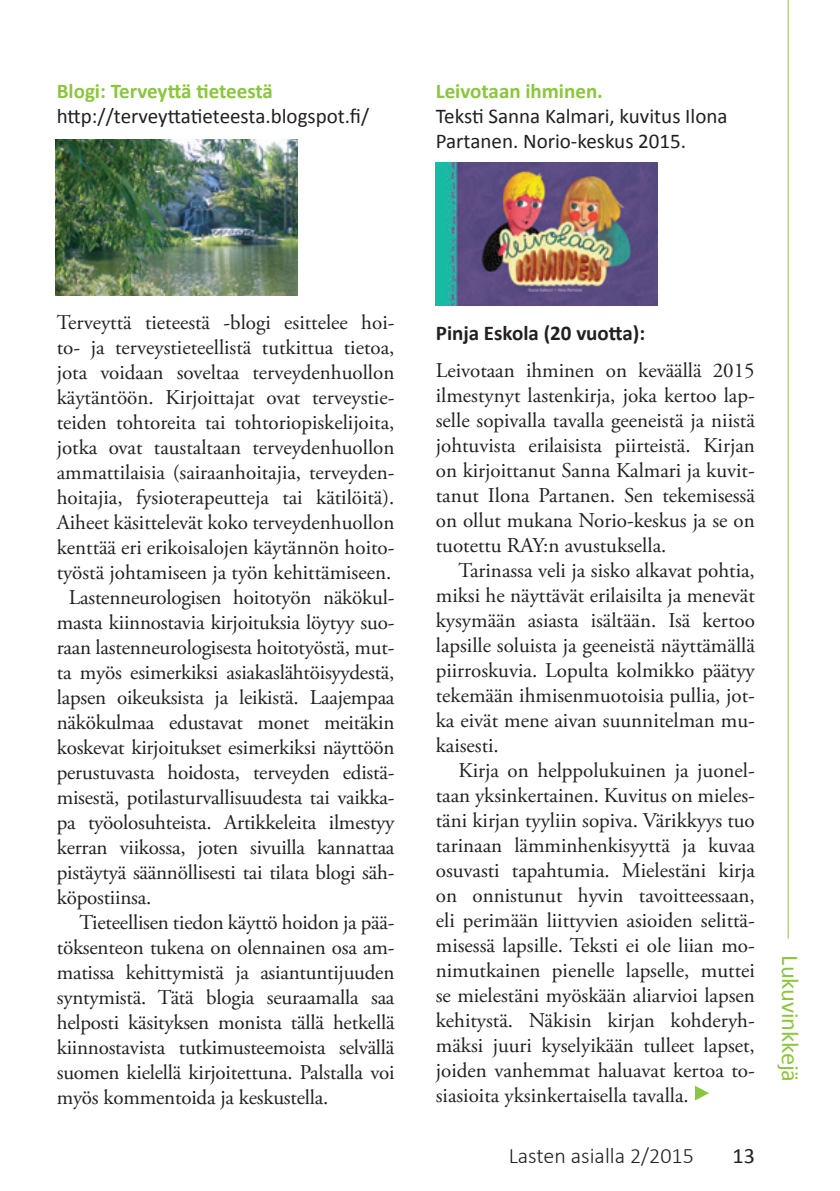
<style>
.page{position:relative;width:840px;height:1191px;background:#fff}
.page>*{position:absolute;margin:0;border:0;box-sizing:border-box;transform-origin:0 0}
.Leipis_ilman_sisenny{font:24.4px "Calibri";color:#8cc540}
.t1{font:300 22px "Calibri";color:#231f20}
.t2{font:22px "Calibri";color:#231f20}
.Leipis_ilman_sisenny-2{font:21px/25px "Adobe Garamond Pro";color:#231f20;text-align:justify}
.Leipis_sisennys{font:21px/25px "Adobe Garamond Pro";color:#231f20;text-align:justify}
.Leipis_ilman_sisenny-3{font:21px "Calibri";color:#231f20}
.Leipis_ilman_sisenny-4{font:700 21px "Calibri";color:#8cc540}
.Leipis_ilman_sisenny-5{font:700 21px "Calibri";color:#231f20}
</style>
<div class="page">
<hr style="left:787px;top:0;width:1px;height:938px;background:#8cc540">
<img style="left:435px;top:163px;width:222px;height:142px">
<svg style="left:695px;top:1086px;width:13px;height:14px"></svg>
<img style="left:56px;top:140px;width:241px;height:156px">
<p class="Leipis_ilman_sisenny-4" style="left:57px;top:78px;width:218px">Blogi: Terveyttä tieteestä</p>
<p class="Leipis_ilman_sisenny-3" style="left:57px;top:103px;width:314px">http://terveyttatieteesta.blogspot.fi/</p>
<p class="Leipis_ilman_sisenny-4" style="left:435px;top:78px;width:168px">Leivotaan ihminen.</p>
<p class="Leipis_ilman_sisenny-3" style="left:435px;top:103px;width:293px">Teksti Sanna Kalmari, kuvitus Ilona</p>
<p class="Leipis_ilman_sisenny-3" style="left:435px;top:128px;width:252px">Partanen. Norio-keskus 2015.</p>
<p class="Leipis_ilman_sisenny-2" style="left:57px;top:310px;width:339px">Terveyttä tieteestä -blogi esittelee hoi&shy;to- ja terveystieteellistä tutkittua tietoa, jota voidaan soveltaa terveydenhuollon käytäntöön. Kirjoittajat ovat terveystie&shy;teiden tohtoreita tai tohtoriopiskelijoita, jotka ovat taustaltaan terveydenhuollon ammattilaisia (sairaanhoitajia, terveyden&shy;hoitajia, fysioterapeutteja tai kätilöitä).<br>Aiheet käsittelevät koko terveydenhuollon kenttää eri erikoisalojen käytännön hoito&shy;työstä johtamiseen ja työn kehittämiseen.</p>
<p class="Leipis_ilman_sisenny-2" style="left:57px;top:585px;width:339px;text-indent:12px">Lastenneurologisen hoitotyön näkökul&shy;masta kiinnostavia kirjoituksia löytyy suo&shy;raan lastenneurologisesta hoitotyöstä, mut&shy;ta myös esimerkiksi asiakaslähtöisyydestä, lapsen oikeuksista ja leikistä. Laajempaa näkökulmaa edustavat monet meitäkin koskevat kirjoitukset esimerkiksi näyttöön perustuvasta hoidosta, terveyden edistä&shy;misestä, potilasturvallisuudesta tai vaikka&shy;pa työolosuhteista. Artikkeleita ilmestyy kerran viikossa, joten sivuilla kannattaa pistäytyä säännöllisesti tai tilata blogi säh&shy;köpostiinsa.</p>
<p class="Leipis_sisennys" style="left:57px;top:910px;width:339px;text-indent:23px">Tieteellisen tiedon käyttö hoidon ja pää&shy;töksenteon tukena on olennainen osa am&shy;matissa kehittymistä ja asiantuntijuuden syntymistä. Tätä blogia seuraamalla saa helposti käsityksen monista tällä hetkellä kiinnostavista tutkimusteemoista selvällä suomen kielellä kirjoitettuna. Palstalla voi myös kommentoida ja keskustella.</p>
<p class="Leipis_ilman_sisenny-5" style="left:435px;top:320px;width:211px">Pinja Eskola (20 vuotta):</p>
<p class="Leipis_ilman_sisenny-2" style="left:435px;top:358px;width:320px">Leivotaan ihminen on keväällä 2015 ilmestynyt lastenkirja, joka kertoo lap&shy;selle sopivalla tavalla geeneistä ja niistä johtuvista erilaisista piirteistä. Kirjan on kirjoittanut Sanna Kalmari ja kuvit&shy;tanut Ilona Partanen. Sen tekemisessä on ollut mukana Norio-keskus ja se on tuotettu RAY:n avustuksella.</p>
<p class="Leipis_sisennys" style="left:435px;top:558px;width:320px;text-indent:23px">Tarinassa veli ja sisko alkavat pohtia, miksi he näyttävät erilaisilta ja menevät kysymään asiasta isältään. Isä kertoo lapsille soluista ja geeneistä näyttämällä piirroskuvia. Lopulta kolmikko päätyy tekemään ihmisenmuotoisia pullia, jot&shy;ka eivät mene aivan suunnitelman mu&shy;kaisesti.</p>
<p class="Leipis_sisennys" style="left:435px;top:758px;width:320px;text-indent:23px">Kirja on helppolukuinen ja juonel&shy;taan yksinkertainen. Kuvitus on mieles&shy;täni kirjan tyyliin sopiva. Värikkyys tuo tarinaan lämminhenkisyyttä ja kuvaa osuvasti tapahtumia. Mielestäni kirja on onnistunut hyvin tavoitteessaan, eli perimään liittyvien asioiden selittä&shy;misessä lapsille. Teksti ei ole liian mo&shy;nimutkainen pienelle lapselle, muttei se mielestäni myöskään aliarvioi lapsen kehitystä. Näkisin kirjan kohderyh&shy;mäksi juuri kyselyikään tulleet lapset, joiden vanhemmat haluavat kertoa to&shy;siasioita yksinkertaisella tavalla.</p>
<p class="t1" style="left:508px;top:1141px;width:187px">Lasten asialla 2/2015</p>
<p class="t2" style="left:732px;top:1141px;width:24px">13</p>
<p class="Leipis_ilman_sisenny" style="left:805px;top:955px;width:128px;rotate:90deg">Lukuvinkkejä</p>
</div>
